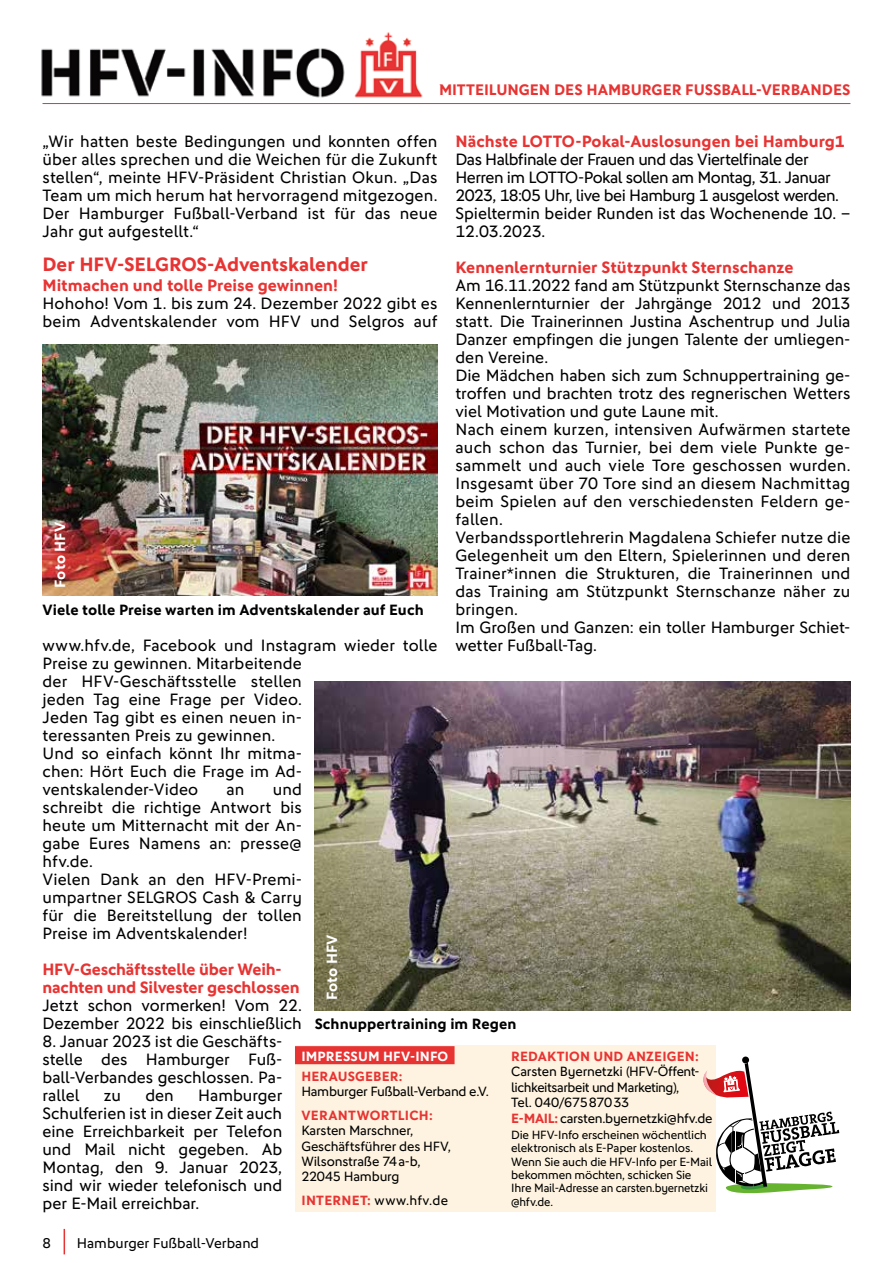
<style>
.page{position:relative;width:893px;height:1263px;background:#fff}
.page>*{position:absolute;margin:0;border:0;box-sizing:border-box;transform-origin:0 0}
.t1{font:700 19.5px "DFB Sans";color:#e73433}
.t2{font:16.5px/18px "DFB Sans";letter-spacing:.005em;color:#000}
.t3{font:16.5px/18px "DFB Sans";letter-spacing:-.03em;color:#000}
.t4{font:700 16.5px/18px "DFB Sans";color:#e73433}
.t5{font:700 15.3px "DFB Sans";color:#e73433}
.t6{font:700 15px "DFB Sans";letter-spacing:.005em;color:#000}
.t7{font:700 15px "DFB Sans";color:#fff}
.t8{font:14.25px "DFB Sans";color:#000}
.t9{font:13.5px/15.5px "DFB Sans";letter-spacing:-.02em;color:#000}
.t10{font:700 13.5px "DFB Sans";letter-spacing:.02em;color:#e73433}
.t11{font:700 13.5px "DFB Sans";letter-spacing:.01em;color:#fff}
.t12{font:12px/13.4px "DFB Sans";letter-spacing:-.015em;color:#000}
.s1{font-weight:700;color:#e73433}
</style>
<div class="page">
<svg style="left:64px;top:1229px;width:1px;height:25px"></svg>
<img style="left:41px;top:32px;width:382px;height:66px">
<hr style="left:43px;top:103px;width:807px;height:1px;background:#e73433">
<div style="left:295px;top:1045px;width:421px;height:167px;background:#fef3e0"></div>
<div style="left:295px;top:1046px;width:160px;height:18px;background:#e73433"></div>
<svg style="left:703px;top:1062px;width:136px;height:132px"></svg>
<div style="left:742px;top:1056px;width:7px;height:7px;background:#000;border-radius:50%"></div>
<img style="left:43px;top:345px;width:394px;height:250px">
<img style="left:315px;top:681px;width:535px;height:330px">
<p class="t5" style="left:439px;top:80px;width:413px">MITTEILUNGEN DES HAMBURGER FUSSBALL-VERBANDES</p>
<p class="t2" style="left:43px;top:132px;width:396px;text-align:justify">„Wir hatten beste Bedingungen und konnten offen über alles sprechen und die Weichen für die Zukunft stellen“, meinte HFV-Präsident Christian Okun. „Das Team um mich herum hat hervorragend mitgezogen.<br>Der Hamburger Fußball-Verband ist für das neue Jahr gut aufgestellt.“</p>
<p class="t1" style="left:43px;top:253px;width:327px">Der HFV-SELGROS-Adventskalender</p>
<p class="t4" style="left:43px;top:276px;width:297px">Mitmachen und tolle Preise gewinnen!</p>
<p class="t2" style="left:43px;top:294px;width:396px">Hohoho! Vom 1. bis zum 24. Dezember 2022 gibt es beim Adventskalender vom HFV und Selgros auf</p>
<p class="t4" style="left:455px;top:132px;width:391px">Nächste LOTTO-Pokal-Auslosungen bei Hamburg1</p>
<p class="t3" style="left:455px;top:150px;width:396px">Das Halbfinale der Frauen und das Viertelfinale der Herren im LOTTO-Pokal sollen am Montag, 31. Januar 2023, 18:05 Uhr, live bei Hamburg 1 ausgelost werden.<br>Spieltermin beider Runden ist das Wochenende 10. – 12.03.2023.</p>
<p class="t4" style="left:455px;top:258px;width:340px">Kennenlernturnier Stützpunkt Sternschanze</p>
<p class="t2" style="left:455px;top:276px;width:396px">Am 16.11.2022 fand am Stützpunkt Sternschanze das Kennenlernturnier der Jahrgänge 2012 und 2013 statt. Die Trainerinnen Justina Aschentrup und Julia Danzer empfingen die jungen Talente der umliegen&shy;den Vereine.<br>Die Mädchen haben sich zum Schnuppertraining ge&shy;troffen und brachten trotz des regnerischen Wetters viel Motivation und gute Laune mit.<br>Nach einem kurzen, intensiven Aufwärmen startete auch schon das Turnier, bei dem viele Punkte ge&shy;sammelt und auch viele Tore geschossen wurden.<br>Insgesamt über 70 Tore sind an diesem Nachmittag beim Spielen auf den verschiedensten Feldern ge&shy;fallen.<br>Verbandssportlehrerin Magdalena Schiefer nutze die Gelegenheit um den Eltern, Spielerinnen und deren Trainer*innen die Strukturen, die Trainerinnen und das Training am Stützpunkt Sternschanze näher zu bringen.<br>Im Großen und Ganzen: ein toller Hamburger Schiet&shy;wetter Fußball-Tag.</p>
<p class="t7" style="left:51px;top:588px;width:67px;rotate:-90deg">Foto HFV</p>
<p class="t6" style="left:43px;top:601px;width:383px">Viele tolle Preise warten im Adventskalender auf Euch</p>
<p class="t2" style="left:43px;top:636px;width:396px">www.hfv.de, Facebook und Instagram wieder tolle Preise zu gewinnen. Mitarbeitende<br>der HFV-Geschäftsstelle stellen<br>jeden Tag eine Frage per Video.<br>Jeden Tag gibt es einen neuen in-<br>teressanten Preis zu gewinnen.<br>Und so einfach könnt Ihr mitma-<br>chen: Hört Euch die Frage im Ad&shy;ventskalender-Video</p>
<p class="t2" style="left:43px;top:780px;width:261px;text-indent:230px">und schreibt die richtige Antwort bis heute um Mitternacht mit der An&shy;gabe Eures Namens an: presse@ hfv.de.<br>Vielen Dank an den HFV-Premi&shy;umpartner SELGROS Cash &amp; Carry für die Bereitstellung der tollen<br>Preise im Adventskalender!</p>
<p class="t4" style="left:43px;top:960px;width:259px">HFV-Geschäftsstelle über Weih&shy;nachten und Silvester geschlossen</p>
<p class="t2" style="left:43px;top:996px;width:261px">Jetzt schon vormerken! Vom 22.<br>Dezember 2022 bis einschließlich</p>
<p class="t2" style="left:43px;top:1032px;width:241px;text-align:justify">8. Januar 2023 ist die Geschäfts&shy;stelle des Hamburger Fuß&shy;ball-Verbandes geschlossen. Pa&shy;rallel</p>
<p class="t2" style="left:227px;top:780px;width:19px">an</p>
<p class="t7" style="left:323px;top:1000px;width:67px;rotate:-90deg">Foto HFV</p>
<p class="t6" style="left:315px;top:1015px;width:203px">Schnuppertraining im Regen</p>
<p class="t11" style="left:301px;top:1048px;width:148px">IMPRESSUM HFV-INFO</p>
<p class="t10" style="left:301px;top:1068px;width:103px">HERAUSGEBER:</p>
<p class="t9" style="left:301px;top:1083px;width:189px">Hamburger Fußball-Verband e.V.</p>
<p class="t10" style="left:301px;top:1107px;width:133px">VERANTWORTLICH:</p>
<p class="t9" style="left:301px;top:1123px;width:151px">Karsten Marschner,<br>Geschäftsführer des HFV,<br>Wilsonstraße 74a-b,<br>22045 Hamburg</p>
<p class="t9" style="left:301px;top:1193px;width:148px"><span class="s1">INTERNET:</span> www.hfv.de</p>
<p class="t10" style="left:511px;top:1048px;width:189px">REDAKTION UND ANZEIGEN:</p>
<p class="t9" style="left:511px;top:1064px;width:203px">Carsten Byernetzki (HFV-Öffent&shy;lichkeitsarbeit und Marketing),<br>Tel. 040/67587033<br><span class="s1">E-MAIL:</span> carsten.byernetzki@hfv.de</p>
<p class="t12" style="left:511px;top:1128px;width:202px">Die HFV-Info erscheinen wöchentlich elektronisch als E-Paper kostenlos.<br>Wenn Sie auch die HFV-Info per E-Mail bekommen möchten, schicken Sie<br>Ihre Mail-Adresse an carsten.byernetzki @hfv.de.</p>
<p class="t2" style="left:43px;top:1086px;width:241px;text-align:justify;text-indent:156px">Hamburger Schulferien ist in dieser Zeit auch eine Erreichbarkeit per Telefon und Mail nicht gegeben. Ab Montag, den 9. Januar 2023, sind wir wieder telefonisch und per E-Mail erreichbar.</p>
<p class="t2" style="left:104px;top:1086px;width:19px">zu</p>
<p class="t2" style="left:145px;top:1086px;width:30px">den</p>
<p class="t8" style="left:43px;top:1235px;width:10px">8</p>
<p class="t8" style="left:77px;top:1235px;width:184px">Hamburger Fußball-Verband</p>
</div>
